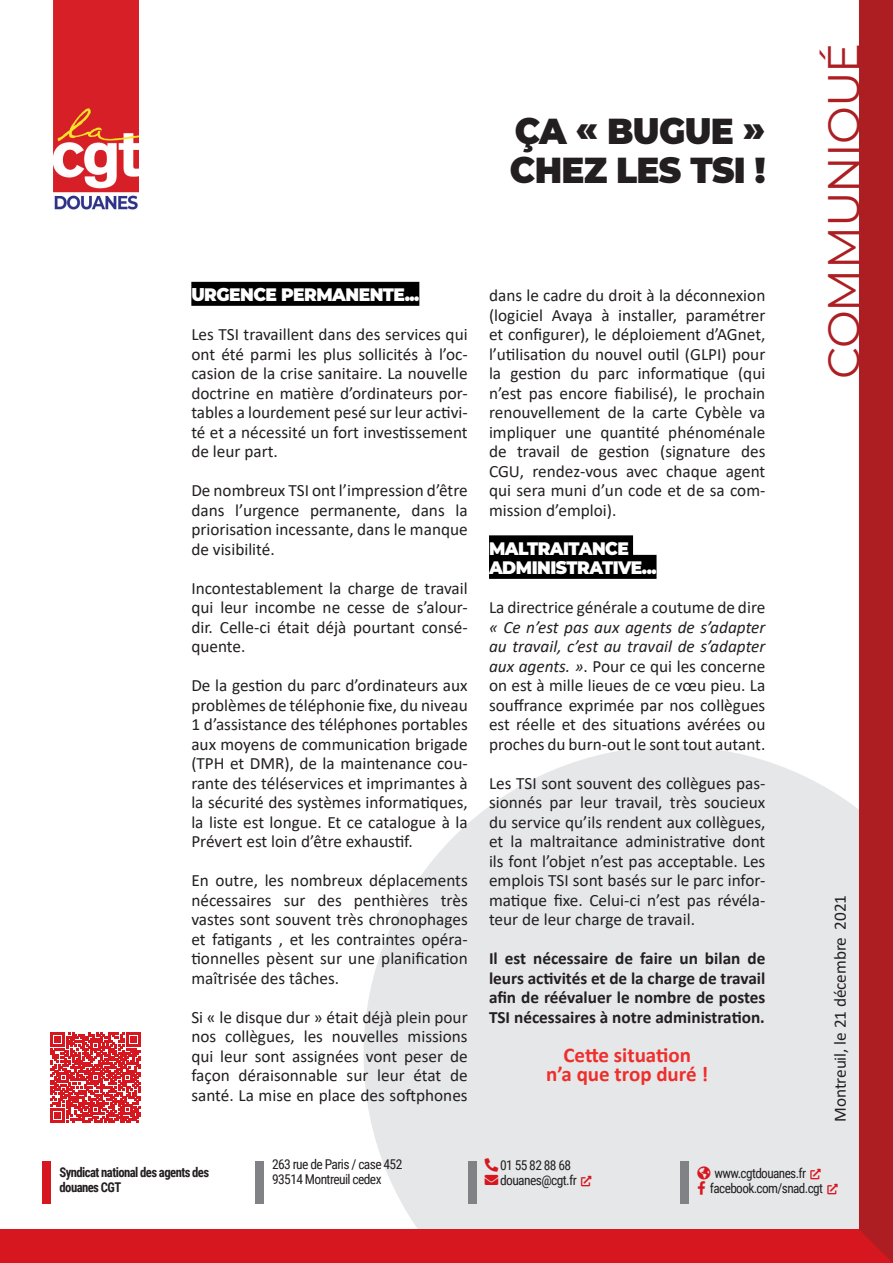
<style>
.page{position:relative;width:893px;height:1263px;background:#fff}
.page>*{position:absolute;margin:0;border:0;box-sizing:border-box;transform-origin:0 0}
.t1{font:45px "Montserrat";letter-spacing:-.02em;color:#ad1e22}
.t2{font:900 36px/39px "Montserrat";letter-spacing:-.02em;color:#231f20;scale:.95 1}
.t3{font:700 21px/19.5px "Calibri";color:#ee2f2c;text-align:center}
.t4{font:900 18px/19.5px "Montserrat";letter-spacing:-.03em;color:#fff;scale:.95 1}
.t5{font:17.25px/19.5px "Calibri";color:#231f20;text-align:justify}
.t6{font:700 17.25px/19.5px "Calibri";color:#231f20;text-align:justify}
.t7{font:13.5px/15px "Roboto Condensed";letter-spacing:-.045em;color:#231f20}
.t8{font:700 13.5px/15px "Roboto Condensed";letter-spacing:-.045em;color:#231f20;scale:.94 1}
.s1{font-style:italic}
.s2{color:#d7171f}
</style>
<div class="page">
<svg style="left:364px;top:746px;width:495px;height:483px;background:#e8e9eb"></svg>
<div style="left:43px;top:1161px;width:8px;height:42px;background:#d7171f"></div>
<div style="left:255px;top:1161px;width:9px;height:42px;background:#808285"></div>
<div style="left:468px;top:1161px;width:8px;height:42px;background:#808285"></div>
<div style="left:680px;top:1161px;width:9px;height:42px;background:#808285"></div>
<div style="left:0;top:1229px;width:893px;height:34px;background:#d7171f"></div>
<div style="left:859px;top:0;width:34px;height:1263px;background:#ad1e22"></div>
<img style="left:53px;top:0;width:85px;height:210px">
<div style="left:191px;top:282px;width:228px;height:24px;background:#000"></div>
<div style="left:489px;top:535px;width:144px;height:24px;background:#000"></div>
<div style="left:489px;top:555px;width:168px;height:24px;background:#000"></div>
<svg style="left:51px;top:1032px;width:90px;height:90px"></svg>
<svg style="left:485px;top:1158px;width:13px;height:27px"></svg>
<svg style="left:581px;top:1176px;width:10px;height:10px"></svg>
<svg style="left:811px;top:1168px;width:10px;height:11px"></svg>
<svg style="left:697px;top:1166px;width:13px;height:28px"></svg>
<svg style="left:827px;top:1183px;width:11px;height:11px"></svg>
<h2 class="t2" style="left:510px;top:110px;width:270px">ÇA « BUGUE »<br>CHEZ LES TSI !</h2>
<p class="t4" style="left:191px;top:284px;width:241px">URGENCE PERMANENTE...</p>
<p class="t5" style="left:191px;top:324px;width:278px">Les TSI travaillent dans des services qui ont été parmi les plus sollicités à l’oc&shy;casion de la crise sanitaire. La nouvelle doctrine en matière d’ordinateurs por&shy;tables a lourdement pesé sur leur activi&shy;té et a nécessité un fort investissement de leur part.</p>
<p class="t5" style="left:191px;top:480px;width:278px">De nombreux TSI ont l’impression d’être dans l’urgence permanente, dans la priorisation incessante, dans le manque de visibilité.</p>
<p class="t5" style="left:191px;top:578px;width:278px">Incontestablement la charge de travail qui leur incombe ne cesse de s’alour&shy;dir. Celle-ci était déjà pourtant consé&shy;quente.</p>
<p class="t5" style="left:191px;top:675px;width:278px">De la gestion du parc d’ordinateurs aux problèmes de téléphonie fixe, du niveau 1 d’assistance des téléphones portables aux moyens de communication brigade (TPH et DMR), de la maintenance cou&shy;rante des téléservices et imprimantes à la sécurité des systèmes informatiques, la liste est longue. Et ce catalogue à la Prévert est loin d’être exhaustif.</p>
<p class="t5" style="left:191px;top:870px;width:278px">En outre, les nombreux déplacements nécessaires sur des penthières très vastes sont souvent très chronophages et fatigants , et les contraintes opéra&shy;tionnelles pèsent sur une planification maîtrisée des tâches.</p>
<p class="t5" style="left:191px;top:1007px;width:278px">Si « le disque dur » était déjà plein pour nos collègues, les nouvelles missions qui leur sont assignées vont peser de façon déraisonnable sur leur état de santé. La mise en place des softphones</p>
<p class="t5" style="left:489px;top:285px;width:278px">dans le cadre du droit à la déconnexion (logiciel Avaya à installer, paramétrer et configurer), le déploiement d’AGnet, l’utilisation du nouvel outil (GLPI) pour la gestion du parc informatique (qui n’est pas encore fiabilisé), le prochain renouvellement de la carte Cybèle va impliquer une quantité phénoménale de travail de gestion (signature des CGU, rendez-vous avec chaque agent qui sera muni d’un code et de sa com&shy;mission d’emploi).</p>
<p class="t4" style="left:489px;top:538px;width:178px">MALTRAITANCE<br>ADMINISTRATIVE...</p>
<p class="t5" style="left:489px;top:597px;width:278px">La directrice générale a coutume de dire</p>
<p class="t5" style="left:489px;top:617px;width:278px"><span class="s1">« Ce n’est pas aux agents de s’adapter au travail, c’est au travail de s’adapter aux agents. »</span>. Pour ce qui les concerne on est à mille lieues de ce vœu pieu. La souffrance exprimée par nos collègues est réelle et des situations avérées ou proches du burn-out le sont tout autant.</p>
<p class="t5" style="left:489px;top:773px;width:278px">Les TSI sont souvent des collègues pas&shy;sionnés par leur travail, très soucieux du service qu’ils rendent aux collègues, et la maltraitance administrative dont ils font l’objet n’est pas acceptable. Les emplois TSI sont basés sur le parc infor&shy;matique fixe. Celui-ci n’est pas révéla&shy;teur de leur charge de travail.</p>
<p class="t6" style="left:489px;top:948px;width:278px">Il est nécessaire de faire un bilan de leurs activités et de la charge de travail afin de réévaluer le nombre de postes TSI nécessaires à notre administration.</p>
<p class="t3" style="left:546px;top:1045px;width:164px">Cette situation<br>n’a que trop duré !</p>
<h1 class="t1" style="left:813px;top:379px;width:338px;rotate:-90deg">Communiqué</h1>
<p class="t5" style="left:830px;top:1122px;width:229px;rotate:-90deg">Montreuil, le 21 décembre 2021</p>
<p class="t8" style="left:60px;top:1164px;width:161px">Syndicat national des agents des douanes CGT</p>
<p class="t7" style="left:272px;top:1156px;width:132px">263 rue de Paris / case 452<br>93514 Montreuil cedex</p>
<p class="t7" style="left:500px;top:1157px;width:93px;text-indent:-15px"><span class="s2">□■●▼</span> 01 55 82 88 68 douanes@cgt.fr <span class="s2">▼■●●■●▼</span></p>
<p class="t7" style="left:697px;top:1165px;width:125px"><span class="s2">●□▲</span> www.cgtdouanes.fr <span class="s2">▼■●●■●▼</span></p>
<p class="t7" style="left:697px;top:1180px;width:142px"><span class="s2">□□</span> facebook.com/snad.cgt <span class="s2">▼■●●■●▼</span></p>
</div>
